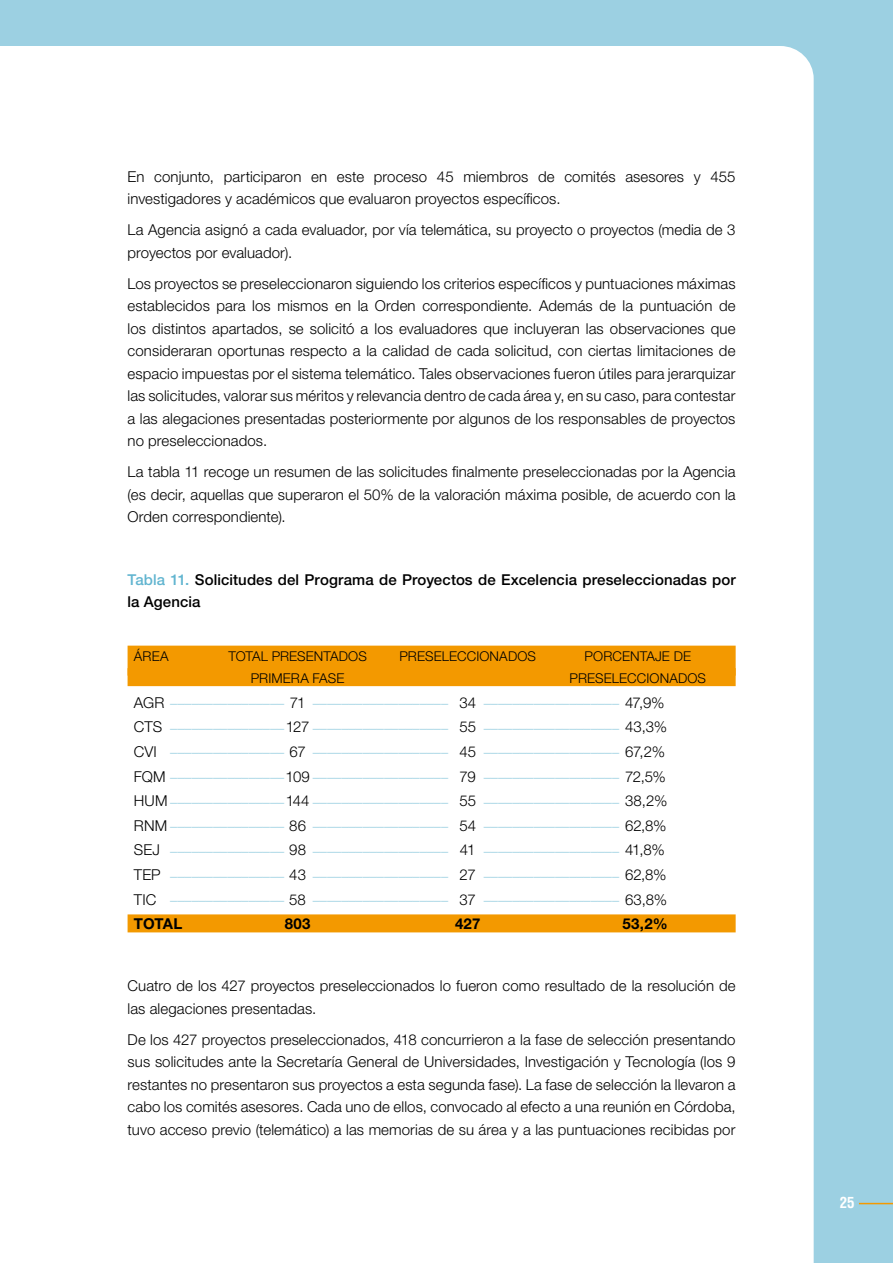
<style>
.page{position:relative;width:893px;height:1263px;background:#9cd0e2}
.page>*{position:absolute;margin:0;border:0;box-sizing:border-box;transform-origin:0 0}
.t1{font:300 15px/22.5px "Helvetica Neue";letter-spacing:.005em;color:#000}
.t2{font:500 15px/22.5px "Helvetica Neue";letter-spacing:.01em;color:#000}
.t3{font:700 15px "Helvetica Neue";letter-spacing:.01em;color:#000}
.t4{font:700 condensed 15px "Helvetica";color:#fff}
.t5{font:300 condensed 14.25px/24.6px "Helvetica";color:#9cd0e2}
.t6{font:300 13.5px "Helvetica Neue";letter-spacing:.01em;color:#000}
.s1{color:#62b5d0}
.s2{font-family:"Helvetica Neue";font-stretch:normal;font-size:15px;color:#000}
</style>
<div class="page">
<div style="left:0;top:46px;width:814px;height:1217px;background:#fff"></div>
<hr style="left:859px;top:1203px;width:34px;height:1px;background:#f39900">
<div style="left:128px;top:646px;width:608px;height:30px;background:#f39900"></div>
<div style="left:128px;top:668px;width:608px;height:18px;background:#f39900"></div>
<div style="left:128px;top:914px;width:608px;height:18px;background:#f39900"></div>
<p class="t1" style="left:128px;top:165px;width:609px">En conjunto, participaron en este proceso 45 miembros de comités asesores y 455 investigadores y académicos que evaluaron proyectos específicos.</p>
<p class="t1" style="left:128px;top:218px;width:609px">La Agencia asignó a cada evaluador, por vía telemática, su proyecto o proyectos (media de 3 proyectos por evaluador).</p>
<p class="t1" style="left:128px;top:272px;width:609px;text-align:justify">Los proyectos se preseleccionaron siguiendo los criterios específicos y puntuaciones máximas establecidos para los mismos en la Orden correspondiente. Además de la puntuación de los distintos apartados, se solicitó a los evaluadores que incluyeran las observaciones que consideraran oportunas respecto a la calidad de cada solicitud, con ciertas limitaciones de espacio impuestas por el sistema telemático. Tales observaciones fueron útiles para jerarquizar las solicitudes, valorar sus méritos y relevancia dentro de cada área y, en su caso, para contestar a las alegaciones presentadas posteriormente por algunos de los responsables de proyectos no preseleccionados.</p>
<p class="t1" style="left:128px;top:461px;width:610px;text-align:justify">La tabla 11 recoge un resumen de las solicitudes finalmente preseleccionadas por la Agencia (es decir, aquellas que superaron el 50% de la valoración máxima posible, de acuerdo con la Orden correspondiente).</p>
<p class="t2" style="left:128px;top:568px;width:610px"><span class="s1">Tabla 11.</span> Solicitudes del Programa de Proyectos de Excelencia preseleccionadas por la Agencia</p>
<p class="t6" style="left:134px;top:647px;width:36px">ÁREA</p>
<p class="t6" style="left:228px;top:647px;width:140px">TOTAL PRESENTADOS</p>
<p class="t6" style="left:399px;top:647px;width:138px">PRESELECCIONADOS</p>
<p class="t6" style="left:585px;top:647px;width:108px">PORCENTAJE DE</p>
<p class="t6" style="left:251px;top:670px;width:95px">PRIMERA FASE</p>
<p class="t6" style="left:570px;top:670px;width:138px">PRESELECCIONADOS</p>
<p class="t5" style="left:134px;top:686px;width:535px"><span class="s2">AGR</span> ________________ <span class="s2">71</span> ___________________ <span class="s2">34</span> ___________________ <span class="s2">47,9% CTS</span> ________________<span class="s2">127</span> ___________________ <span class="s2">55</span> ___________________ <span class="s2">43,3% CVI</span> ________________ <span class="s2">67</span> ___________________ <span class="s2">45</span> ___________________ <span class="s2">67,2% FQM</span> ________________<span class="s2">109</span> ___________________ <span class="s2">79</span> ___________________ <span class="s2">72,5% HUM</span> ________________<span class="s2">144</span> ___________________ <span class="s2">55</span> ___________________ <span class="s2">38,2% RNM</span> ________________ <span class="s2">86</span> ___________________ <span class="s2">54</span> ___________________ <span class="s2">62,8% SEJ</span> ________________ <span class="s2">98</span> ___________________ <span class="s2">41</span> ___________________ <span class="s2">41,8% TEP</span> ________________ <span class="s2">43</span> ___________________ <span class="s2">27</span> ___________________ <span class="s2">62,8% TIC</span> ________________ <span class="s2">58</span> ___________________ <span class="s2">37</span> ___________________ <span class="s2">63,8%</span></p>
<p class="t3" style="left:134px;top:915px;width:50px">TOTAL</p>
<p class="t3" style="left:285px;top:915px;width:27px">803</p>
<p class="t3" style="left:455px;top:915px;width:27px">427</p>
<p class="t3" style="left:622px;top:915px;width:47px">53,2%</p>
<p class="t1" style="left:128px;top:974px;width:610px">Cuatro de los 427 proyectos preseleccionados lo fueron como resultado de la resolución de las alegaciones presentadas.</p>
<p class="t1" style="left:128px;top:1028px;width:610px;text-align:justify">De los 427 proyectos preseleccionados, 418 concurrieron a la fase de selección presentando sus solicitudes ante la Secretaría General de Universidades, Investigación y Tecnología (los 9 restantes no presentaron sus proyectos a esta segunda fase). La fase de selección la llevaron a cabo los comités asesores. Cada uno de ellos, convocado al efecto a una reunión en Córdoba, tuvo acceso previo (telemático) a las memorias de su área y a las puntuaciones recibidas por</p>
<p class="t4" style="left:840px;top:1193px;width:8px">25</p>
</div>
